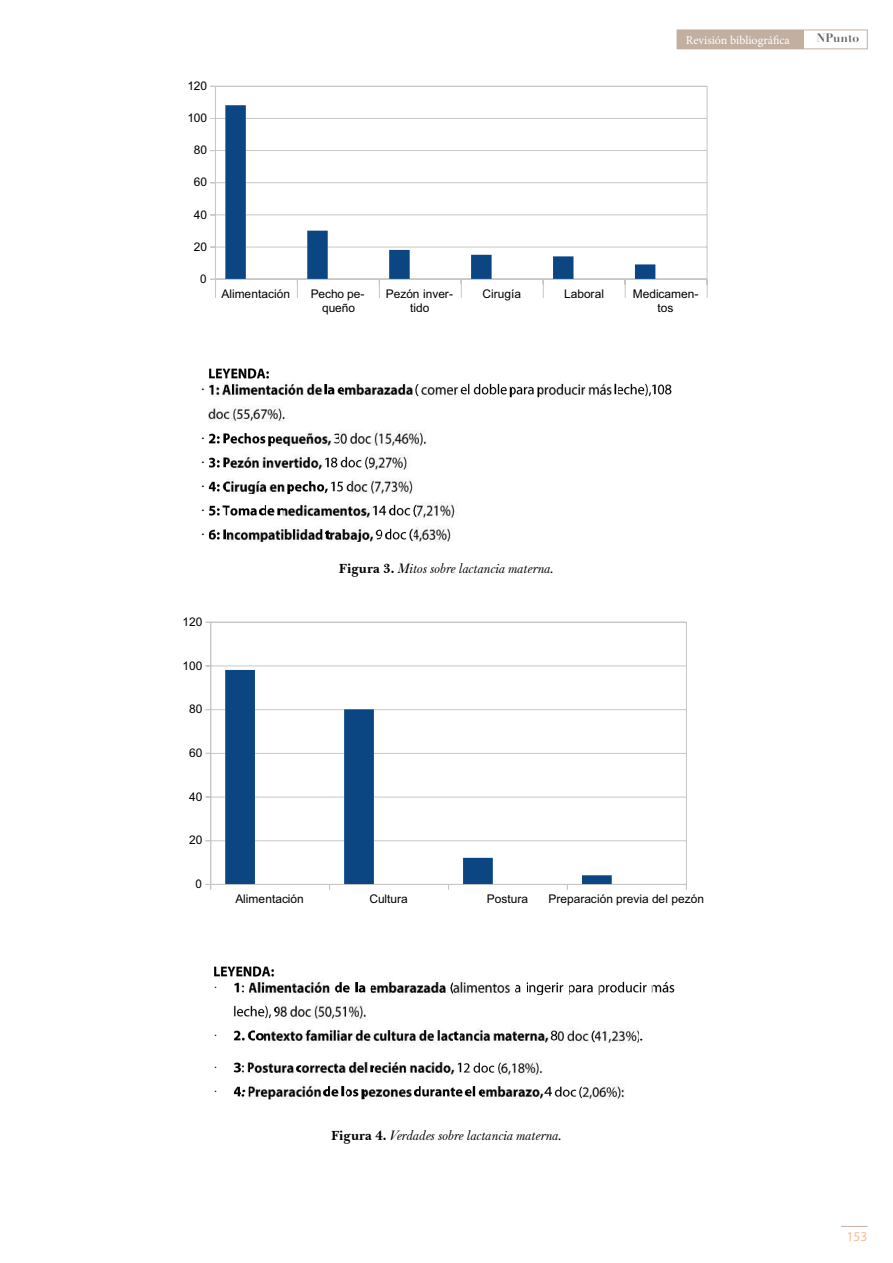
<style>
.page{position:relative;width:893px;height:1263px;background:#fff}
.page>*{position:absolute;margin:0;border:0;box-sizing:border-box;transform-origin:0 0}
.t1{font:italic 13.5px "Baskerville F";color:#000}
.t2{font:700 13.5px/24px "Times New Roman";color:#000;text-align:justify}
.t3{font:13.5px/24px "Times New Roman";color:#000}
.t4{font:13.5px "Myriad Pro";color:#f6bc96}
.t5{font:12px/13.6px "Arial";color:#000;text-align:center}
.t6{font:12px "Minion Pro";color:#fff}
.t7{font:700 12px "Didot LH";color:#646363}
.s1{font-family:"Baskerville BT";font-weight:700;font-style:normal}
.s2{font-size:11.25px}
</style>
<div class="page">
<svg style="left:841px;top:1226px;width:26px;height:1px"></svg>
<div style="left:677px;top:30px;width:190px;height:19px;border:1px solid #c2afa0"></div>
<div style="left:677px;top:30px;width:127px;height:19px;background:#c2afa0"></div>
<svg style="left:210px;top:86px;width:497px;height:212px"></svg>
<svg style="left:225px;top:105px;width:430px;height:174px"></svg>
<img style="left:209px;top:368px;width:60px;height:11px">
<img style="left:209px;top:382px;width:114px;height:15px">
<img style="left:327px;top:384px;width:8px;height:11px">
<img style="left:324px;top:384px;width:3px;height:11px">
<img style="left:342px;top:384px;width:117px;height:13px">
<img style="left:337px;top:387px;width:5px;height:8px">
<img style="left:415px;top:384px;width:5px;height:13px">
<img style="left:464px;top:383px;width:43px;height:12px">
<img style="left:460px;top:386px;width:4px;height:9px">
<img style="left:512px;top:386px;width:22px;height:9px">
<img style="left:509px;top:386px;width:3px;height:11px">
<img style="left:540px;top:382px;width:72px;height:15px">
<img style="left:537px;top:386px;width:3px;height:11px">
<img style="left:618px;top:383px;width:33px;height:14px">
<img style="left:614px;top:383px;width:3px;height:12px">
<img style="left:657px;top:384px;width:15px;height:11px">
<img style="left:651px;top:384px;width:5px;height:11px">
<img style="left:209px;top:405px;width:77px;height:17px">
<img style="left:209px;top:433px;width:11px;height:11px">
<img style="left:225px;top:433px;width:41px;height:11px">
<svg style="left:223px;top:433px;width:2px;height:11px"></svg>
<img style="left:272px;top:430px;width:155px;height:16px">
<img style="left:268px;top:436px;width:4px;height:10px">
<img style="left:334px;top:430px;width:4px;height:16px">
<img style="left:209px;top:457px;width:11px;height:11px">
<img style="left:225px;top:455px;width:116px;height:15px">
<svg style="left:223px;top:457px;width:2px;height:11px"></svg>
<img style="left:324px;top:455px;width:6px;height:15px">
<img style="left:345px;top:456px;width:17px;height:12px">
<img style="left:341px;top:459px;width:4px;height:9px">
<img style="left:369px;top:454px;width:41px;height:16px">
<img style="left:365px;top:456px;width:4px;height:14px">
<img style="left:209px;top:481px;width:14px;height:11px">
<img style="left:225px;top:479px;width:61px;height:15px">
<svg style="left:223px;top:482px;width:2px;height:9px"></svg>
<img style="left:290px;top:481px;width:53px;height:13px">
<img style="left:287px;top:484px;width:3px;height:10px">
<img style="left:330px;top:481px;width:6px;height:13px">
<img style="left:350px;top:478px;width:63px;height:16px">
<img style="left:346px;top:483px;width:4px;height:9px">
<img style="left:209px;top:505px;width:14px;height:11px">
<img style="left:225px;top:505px;width:32px;height:11px">
<img style="left:265px;top:505px;width:10px;height:11px">
<img style="left:259px;top:505px;width:6px;height:11px">
<img style="left:282px;top:505px;width:107px;height:13px">
<img style="left:277px;top:508px;width:5px;height:8px">
<img style="left:372px;top:505px;width:5px;height:13px">
<img style="left:393px;top:504px;width:18px;height:12px">
<img style="left:389px;top:507px;width:4px;height:9px">
<img style="left:417px;top:502px;width:41px;height:16px">
<img style="left:413px;top:504px;width:4px;height:14px">
<img style="left:209px;top:529px;width:11px;height:11px">
<img style="left:225px;top:527px;width:98px;height:15px">
<img style="left:223px;top:529px;width:2px;height:11px">
<img style="left:329px;top:527px;width:54px;height:15px">
<img style="left:325px;top:530px;width:4px;height:10px">
<img style="left:375px;top:527px;width:6px;height:15px">
<img style="left:389px;top:528px;width:18px;height:12px">
<img style="left:385px;top:531px;width:4px;height:9px">
<img style="left:413px;top:526px;width:38px;height:16px">
<img style="left:409px;top:528px;width:4px;height:14px">
<svg style="left:205px;top:622px;width:482px;height:268px"></svg>
<svg style="left:225px;top:670px;width:387px;height:214px"></svg>
<img style="left:214px;top:966px;width:60px;height:11px">
<img style="left:234px;top:980px;width:116px;height:15px">
<img style="left:241px;top:980px;width:6px;height:15px">
<svg style="left:335px;top:980px;width:1px;height:15px"></svg>
<img style="left:357px;top:980px;width:318px;height:15px">
<img style="left:355px;top:982px;width:2px;height:11px">
<svg style="left:370px;top:980px;width:1px;height:15px"></svg>
<img style="left:450px;top:980px;width:3px;height:15px">
<svg style="left:514px;top:980px;width:1px;height:15px"></svg>
<svg style="left:526px;top:980px;width:1px;height:15px"></svg>
<svg style="left:568px;top:980px;width:1px;height:15px"></svg>
<svg style="left:598px;top:980px;width:1px;height:15px"></svg>
<svg style="left:651px;top:980px;width:1px;height:15px"></svg>
<img style="left:234px;top:1005px;width:38px;height:14px">
<img style="left:276px;top:1003px;width:90px;height:16px">
<svg style="left:274px;top:1007px;width:2px;height:10px"></svg>
<img style="left:234px;top:1030px;width:14px;height:11px">
<img style="left:250px;top:1030px;width:6px;height:11px">
<svg style="left:248px;top:1031px;width:2px;height:9px"></svg>
<img style="left:264px;top:1029px;width:190px;height:15px">
<img style="left:256px;top:1033px;width:8px;height:8px">
<img style="left:460px;top:1028px;width:130px;height:16px">
<img style="left:454px;top:1031px;width:6px;height:10px">
<img style="left:551px;top:1028px;width:6px;height:16px">
<img style="left:595px;top:1028px;width:45px;height:16px">
<img style="left:591px;top:1030px;width:4px;height:13px">
<img style="left:234px;top:1061px;width:60px;height:15px">
<svg style="left:241px;top:1061px;width:8px;height:15px"></svg>
<img style="left:300px;top:1061px;width:68px;height:15px">
<img style="left:296px;top:1065px;width:4px;height:8px">
<img style="left:373px;top:1061px;width:122px;height:15px">
<img style="left:370px;top:1065px;width:3px;height:8px">
<img style="left:457px;top:1061px;width:5px;height:15px">
<img style="left:501px;top:1060px;width:42px;height:16px">
<img style="left:498px;top:1062px;width:3px;height:13px">
<img style="left:234px;top:1086px;width:7px;height:11px">
<img style="left:241px;top:1085px;width:80px;height:15px">
<svg style="left:247px;top:1085px;width:2px;height:15px"></svg>
<img style="left:327px;top:1086px;width:12px;height:11px">
<img style="left:323px;top:1089px;width:4px;height:8px">
<img style="left:346px;top:1089px;width:13px;height:8px">
<img style="left:341px;top:1086px;width:5px;height:11px">
<img style="left:364px;top:1089px;width:49px;height:11px">
<img style="left:361px;top:1089px;width:3px;height:11px">
<img style="left:418px;top:1086px;width:47px;height:11px">
<img style="left:414px;top:1089px;width:4px;height:8px">
<img style="left:469px;top:1086px;width:7px;height:11px">
<img style="left:465px;top:1089px;width:4px;height:8px">
<img style="left:481px;top:1086px;width:96px;height:14px">
<img style="left:478px;top:1089px;width:3px;height:7px">
<img style="left:545px;top:1086px;width:7px;height:14px">
<img style="left:582px;top:1084px;width:43px;height:16px">
<img style="left:579px;top:1086px;width:3px;height:13px">
<p class="t5" style="left:187px;top:79px;width:21px">120</p>
<p class="t5" style="left:187px;top:111px;width:21px">100</p>
<p class="t5" style="left:194px;top:143px;width:15px">80</p>
<p class="t5" style="left:194px;top:175px;width:15px">60</p>
<p class="t5" style="left:194px;top:207px;width:15px">40</p>
<p class="t5" style="left:194px;top:240px;width:15px">20</p>
<p class="t5" style="left:200px;top:272px;width:8px">0</p>
<p class="t6" style="left:686px;top:32px;width:105px">Revisión bibliográfica</p>
<p class="t7" style="left:816px;top:30px;width:44px">NPunto</p>
<p class="t5" style="left:222px;top:287px;width:70px">Alimentación</p>
<p class="t5" style="left:311px;top:287px;width:55px">Pecho pe&shy;queño</p>
<p class="t5" style="left:386px;top:287px;width:69px">Pezón inver&shy;tido</p>
<p class="t5" style="left:483px;top:287px;width:40px">Cirugía</p>
<p class="t5" style="left:564px;top:287px;width:41px">Laboral</p>
<p class="t5" style="left:633px;top:287px;width:67px">Medicamen&shy;tos</p>
<p class="t2" style="left:201px;top:377px;width:6px">·</p>
<p class="t2" style="left:201px;top:426px;width:6px">· · · · ·</p>
<p class="t1" style="left:339px;top:561px;width:217px"><span class="s1">Figura 3.</span> Mitos sobre lactancia materna.</p>
<p class="t5" style="left:183px;top:615px;width:21px">120</p>
<p class="t5" style="left:183px;top:658px;width:21px">100</p>
<p class="t5" style="left:189px;top:702px;width:30px">80 <span class="s2">60</span></p>
<p class="t5" style="left:189px;top:746px;width:15px">60</p>
<p class="t5" style="left:189px;top:790px;width:15px">40</p>
<p class="t5" style="left:189px;top:833px;width:15px">20</p>
<p class="t5" style="left:195px;top:877px;width:8px">0</p>
<p class="t5" style="left:235px;top:892px;width:70px">Alimentación</p>
<p class="t5" style="left:369px;top:892px;width:40px">Cultura</p>
<p class="t5" style="left:487px;top:892px;width:43px">Postura</p>
<p class="t5" style="left:549px;top:892px;width:157px">Preparación previa del pezón</p>
<p class="t3" style="left:214px;top:976px;width:6px">·</p>
<p class="t3" style="left:214px;top:1025px;width:6px">·</p>
<p class="t3" style="left:214px;top:1057px;width:6px">· ·</p>
<p class="t1" style="left:331px;top:1128px;width:232px"><span class="s1">Figura 4.</span> Verdades sobre lactancia materna.</p>
<p class="t4" style="left:847px;top:1228px;width:22px">153</p>
</div>
